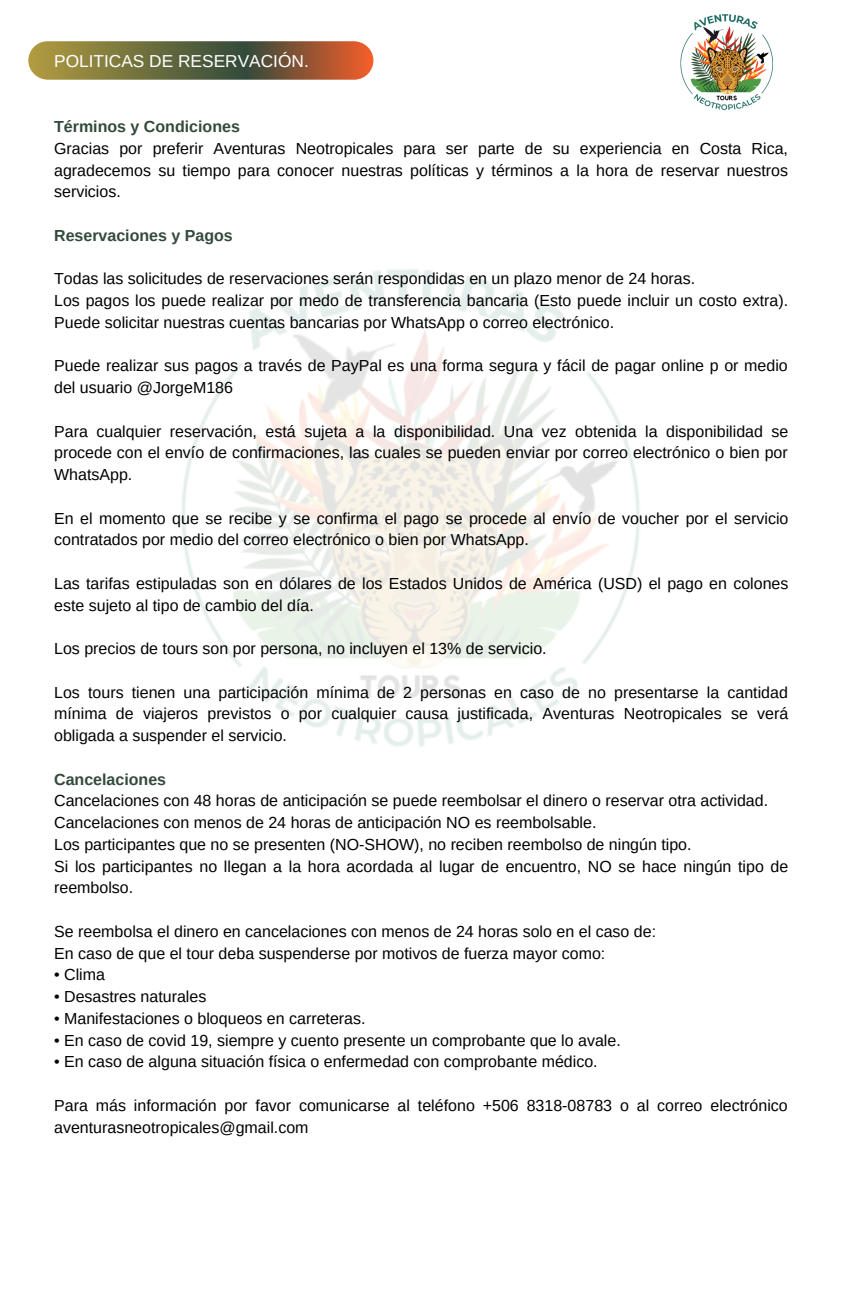
<style>
.page{position:relative;width:864px;height:1296px;background:#fff}
.page>*{position:absolute;margin:0;border:0;box-sizing:border-box;transform-origin:0 0}
.t1{font:17.3px "Arimo";color:#fff}
.t2{font:16px/21.8px "Arimo";color:#000}
.t3{font:700 16px "Arimo";color:#334a3b}
</style>
<div class="page">
<svg style="left:28px;top:41px;width:346px;height:39px;background:#836d41"></svg>
<img style="left:182px;top:269px;width:458px;height:478px">
<img style="left:680px;top:14px;width:94px;height:96px">
<p class="t1" style="left:54px;top:51px;width:256px">POLITICAS DE RESERVACIÓN.</p>
<p class="t3" style="left:54px;top:118px;width:187px">Términos y Condiciones</p>
<p class="t2" style="left:54px;top:137px;width:736px;text-align:justify">Gracias por preferir Aventuras Neotropicales para ser parte de su experiencia en Costa Rica, agradecemos su tiempo para conocer nuestras políticas y términos a la hora de reservar nuestros servicios.</p>
<p class="t3" style="left:54px;top:226px;width:180px">Reservaciones y Pagos</p>
<p class="t2" style="left:54px;top:268px;width:736px">Todas las solicitudes de reservaciones serán respondidas en un plazo menor de 24 horas.<br>Los pagos los puede realizar por medo de transferencia bancaria (Esto puede incluir un costo extra).<br>Puede solicitar nuestras cuentas bancarias por WhatsApp o correo electrónico.</p>
<p class="t2" style="left:54px;top:355px;width:735px">Puede realizar sus pagos a través de PayPal es una forma segura y fácil de pagar online p or medio del usuario @JorgeM186</p>
<p class="t2" style="left:54px;top:420px;width:736px;text-align:justify">Para cualquier reservación, está sujeta a la disponibilidad. Una vez obtenida la disponibilidad se procede con el envío de confirmaciones, las cuales se pueden enviar por correo electrónico o bien por WhatsApp.</p>
<p class="t2" style="left:54px;top:507px;width:736px">En el momento que se recibe y se confirma el pago se procede al envío de voucher por el servicio contratados por medio del correo electrónico o bien por WhatsApp.</p>
<p class="t2" style="left:54px;top:572px;width:736px">Las tarifas estipuladas son en dólares de los Estados Unidos de América (USD) el pago en colones este sujeto al tipo de cambio del día.</p>
<p class="t2" style="left:54px;top:638px;width:494px">Los precios de tours son por persona, no incluyen el 13% de servicio.</p>
<p class="t2" style="left:54px;top:681px;width:736px;text-align:justify">Los tours tienen una participación mínima de 2 personas en caso de no presentarse la cantidad mínima de viajeros previstos o por cualquier causa justificada, Aventuras Neotropicales se verá obligada a suspender el servicio.</p>
<p class="t3" style="left:54px;top:770px;width:114px">Cancelaciones</p>
<p class="t2" style="left:54px;top:790px;width:736px">Cancelaciones con 48 horas de anticipación se puede reembolsar el dinero o reservar otra actividad.<br>Cancelaciones con menos de 24 horas de anticipación NO es reembolsable.<br>Los participantes que no se presenten (NO-SHOW), no reciben reembolso de ningún tipo.<br>Si los participantes no llegan a la hora acordada al lugar de encuentro, NO se hace ningún tipo de reembolso.</p>
<p class="t2" style="left:54px;top:920px;width:603px">Se reembolsa el dinero en cancelaciones con menos de 24 horas solo en el caso de:<br>En caso de que el tour deba suspenderse por motivos de fuerza mayor como:</p>
<p class="t2" style="left:54px;top:964px;width:52px">• Clima</p>
<p class="t2" style="left:54px;top:986px;width:154px">• Desastres naturales</p>
<p class="t2" style="left:54px;top:1007px;width:313px">• Manifestaciones o bloqueos en carreteras.</p>
<p class="t2" style="left:54px;top:1029px;width:568px">• En caso de covid 19, siempre y cuento presente un comprobante que lo avale.</p>
<p class="t2" style="left:54px;top:1051px;width:545px">• En caso de alguna situación física o enfermedad con comprobante médico.</p>
<p class="t2" style="left:54px;top:1094px;width:735px">Para más información por favor comunicarse al teléfono +506 8318-08783 o al correo electrónico aventurasneotropicales@gmail.com</p>
</div>
